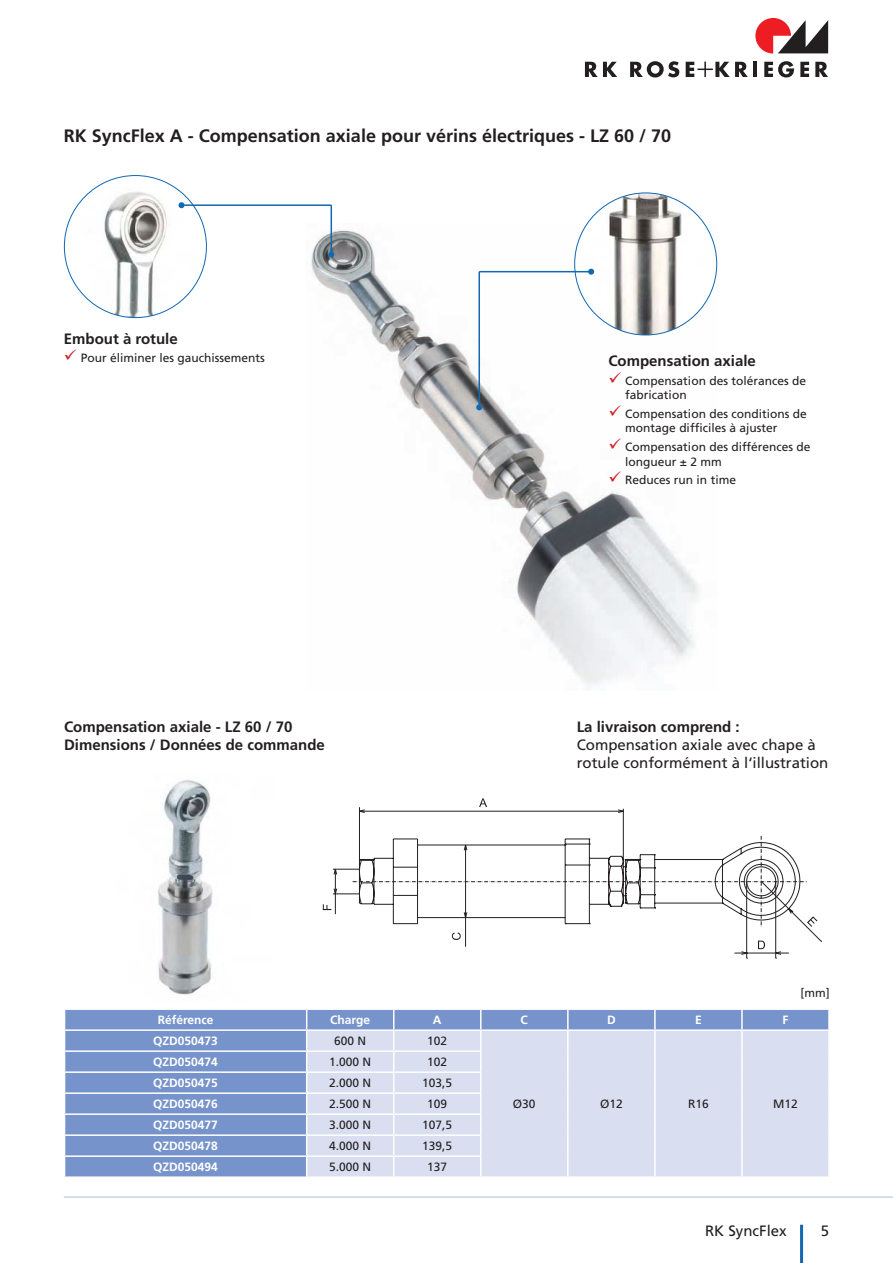
<style>
.page{position:relative;width:893px;height:1263px;background:#fff}
.page>*{position:absolute;margin:0;border:0;box-sizing:border-box;transform-origin:0 0}
.t1{font:700 18px "Frutiger";color:#231f20}
.t2{font:700 15px/18px "Frutiger";color:#231f20}
.t3{font:15px/18px "Frutiger";color:#231f20}
.t4{font:12px/14.4px "Frutiger";color:#231f20}
.t5{font:700 12px "Frutiger";color:#fff}
</style>
<div class="page">
<img style="left:158px;top:780px;width:55px;height:215px">
<img style="left:311px;top:224px;width:406px;height:463px">
<img style="left:575px;top:193px;width:142px;height:142px;border-radius:71px">
<hr style="left:479px;top:271px;width:112px;height:1px;background:#1168b3">
<svg style="left:588px;top:269px;width:6px;height:6px"></svg>
<hr style="left:478px;top:272px;width:2px;height:135px;background:#1168b3">
<svg style="left:476px;top:404px;width:6px;height:6px"></svg>
<img style="left:64px;top:188px;width:142px;height:130px">
<hr style="left:181px;top:204px;width:150px;height:2px;background:#1168b3">
<svg style="left:178px;top:202px;width:6px;height:6px"></svg>
<hr style="left:331px;top:205px;width:1px;height:50px;background:#1168b3">
<svg style="left:328px;top:252px;width:6px;height:6px"></svg>
<div style="left:65px;top:1010px;width:763px;height:166px;background:#7793cb"></div>
<div style="left:307px;top:1031px;width:521px;height:145px;background:#d9def0"></div>
<hr style="left:64px;top:1029px;width:243px;height:2px;background:#fff">
<hr style="left:307px;top:1029px;width:87px;height:2px;background:#fff">
<hr style="left:394px;top:1029px;width:87px;height:2px;background:#fff">
<hr style="left:481px;top:1029px;width:87px;height:2px;background:#fff">
<hr style="left:568px;top:1029px;width:87px;height:2px;background:#fff">
<hr style="left:567px;top:1031px;width:2px;height:20px;background:#fff">
<hr style="left:655px;top:1029px;width:87px;height:2px;background:#fff">
<hr style="left:654px;top:1031px;width:2px;height:20px;background:#fff">
<hr style="left:742px;top:1029px;width:88px;height:2px;background:#fff">
<hr style="left:741px;top:1031px;width:2px;height:20px;background:#fff">
<hr style="left:64px;top:1050px;width:243px;height:2px;background:#fff">
<hr style="left:307px;top:1050px;width:87px;height:2px;background:#fff">
<hr style="left:394px;top:1050px;width:88px;height:2px;background:#fff">
<hr style="left:567px;top:1051px;width:2px;height:21px;background:#fff">
<hr style="left:654px;top:1051px;width:2px;height:21px;background:#fff">
<hr style="left:741px;top:1051px;width:2px;height:21px;background:#fff">
<hr style="left:64px;top:1071px;width:243px;height:2px;background:#fff">
<hr style="left:307px;top:1071px;width:87px;height:2px;background:#fff">
<hr style="left:394px;top:1071px;width:88px;height:2px;background:#fff">
<hr style="left:567px;top:1072px;width:2px;height:21px;background:#fff">
<hr style="left:654px;top:1072px;width:2px;height:21px;background:#fff">
<hr style="left:741px;top:1072px;width:2px;height:21px;background:#fff">
<hr style="left:64px;top:1092px;width:243px;height:2px;background:#fff">
<hr style="left:307px;top:1092px;width:87px;height:2px;background:#fff">
<hr style="left:394px;top:1092px;width:88px;height:2px;background:#fff">
<hr style="left:567px;top:1093px;width:2px;height:21px;background:#fff">
<hr style="left:654px;top:1093px;width:2px;height:21px;background:#fff">
<hr style="left:741px;top:1093px;width:2px;height:21px;background:#fff">
<hr style="left:64px;top:1113px;width:243px;height:2px;background:#fff">
<hr style="left:307px;top:1113px;width:87px;height:2px;background:#fff">
<hr style="left:394px;top:1113px;width:88px;height:2px;background:#fff">
<hr style="left:567px;top:1114px;width:2px;height:21px;background:#fff">
<hr style="left:654px;top:1114px;width:2px;height:21px;background:#fff">
<hr style="left:741px;top:1114px;width:2px;height:21px;background:#fff">
<hr style="left:64px;top:1134px;width:243px;height:2px;background:#fff">
<hr style="left:307px;top:1134px;width:87px;height:2px;background:#fff">
<hr style="left:394px;top:1134px;width:88px;height:2px;background:#fff">
<hr style="left:567px;top:1135px;width:2px;height:21px;background:#fff">
<hr style="left:654px;top:1135px;width:2px;height:21px;background:#fff">
<hr style="left:741px;top:1135px;width:2px;height:21px;background:#fff">
<hr style="left:64px;top:1155px;width:243px;height:2px;background:#fff">
<hr style="left:307px;top:1155px;width:87px;height:2px;background:#fff">
<hr style="left:394px;top:1155px;width:88px;height:2px;background:#fff">
<hr style="left:567px;top:1156px;width:2px;height:20px;background:#fff">
<hr style="left:654px;top:1156px;width:2px;height:20px;background:#fff">
<hr style="left:741px;top:1156px;width:2px;height:20px;background:#fff">
<svg style="left:306px;top:1010px;width:1px;height:166px"></svg>
<svg style="left:393px;top:1010px;width:1px;height:166px"></svg>
<svg style="left:480px;top:1010px;width:2px;height:166px"></svg>
<svg style="left:567px;top:1010px;width:2px;height:19px"></svg>
<svg style="left:654px;top:1010px;width:2px;height:19px"></svg>
<svg style="left:741px;top:1010px;width:2px;height:19px"></svg>
<svg style="left:828px;top:1010px;width:1px;height:19px"></svg>
<svg style="left:479px;top:798px;width:8px;height:9px"></svg>
<hr style="left:359px;top:807px;width:1px;height:52px;background:#231f20">
<svg style="left:360px;top:809px;width:461px;height:133px"></svg>
<svg style="left:323px;top:836px;width:494px;height:123px"></svg>
<hr style="left:0;top:0;width:1px;height:77px;background:#57585a">
<svg style="left:585px;top:62px;width:32px;height:15px"></svg>
<svg style="left:630px;top:61px;width:49px;height:16px"></svg>
<hr style="left:753px;top:62px;width:4px;height:15px;background:#231f20">
<svg style="left:764px;top:61px;width:30px;height:16px"></svg>
<svg style="left:800px;top:62px;width:9px;height:15px"></svg>
<svg style="left:815px;top:62px;width:13px;height:15px"></svg>
<svg style="left:686px;top:62px;width:62px;height:15px"></svg>
<svg style="left:755px;top:18px;width:73px;height:36px"></svg>
<hr style="left:800px;top:1225px;width:3px;height:38px;background:#1468b3">
<hr style="left:64px;top:1196px;width:829px;height:2px;background:#ccd4eb">
<svg style="left:609px;top:372px;width:12px;height:11px"></svg>
<svg style="left:609px;top:405px;width:12px;height:11px"></svg>
<svg style="left:609px;top:438px;width:12px;height:11px"></svg>
<svg style="left:609px;top:471px;width:12px;height:11px"></svg>
<h1 class="t1" style="left:64px;top:125px;width:609px">RK SyncFlex A - Compensation axiale pour vérins électriques - LZ 60 / 70</h1>
<p class="t2" style="left:64px;top:329px;width:115px">Embout à rotule</p>
<p class="t4" style="left:81px;top:351px;width:186px">Pour éliminer les gauchissements</p>
<p class="t2" style="left:608px;top:352px;width:149px">Compensation axiale</p>
<p class="t4" style="left:625px;top:374px;width:182px">Compensation des tolérances de fabrication</p>
<p class="t4" style="left:625px;top:407px;width:183px">Compensation des conditions de montage difficiles à ajuster</p>
<p class="t4" style="left:625px;top:440px;width:187px">Compensation des différences de longueur ± 2 mm</p>
<p class="t4" style="left:625px;top:473px;width:112px">Reduces run in time</p>
<p class="t2" style="left:64px;top:718px;width:262px">Compensation axiale - LZ 60 / 70<br>Dimensions / Données de commande</p>
<p class="t2" style="left:577px;top:718px;width:165px">La livraison comprend :</p>
<p class="t3" style="left:577px;top:736px;width:253px">Compensation axiale avec chape à rotule conformément à l‘illustration</p>
<p class="t5" style="left:158px;top:1013px;width:57px">Référence</p>
<p class="t5" style="left:330px;top:1013px;width:42px">Charge</p>
<p class="t5" style="left:433px;top:1013px;width:10px">A</p>
<p class="t5" style="left:521px;top:1013px;width:9px">C</p>
<p class="t5" style="left:607px;top:1013px;width:10px">D</p>
<p class="t5" style="left:695px;top:1013px;width:8px">E</p>
<p class="t5" style="left:782px;top:1013px;width:7px">F</p>
<p class="t5" style="left:153px;top:1034px;width:66px">QZD050473</p>
<p class="t4" style="left:334px;top:1034px;width:34px">600 N</p>
<p class="t4" style="left:427px;top:1034px;width:22px">102</p>
<p class="t4" style="left:800px;top:985px;width:31px">[mm]</p>
<p class="t5" style="left:153px;top:1055px;width:66px">QZD050474</p>
<p class="t4" style="left:329px;top:1055px;width:44px">1.000 N</p>
<p class="t4" style="left:427px;top:1055px;width:22px">102</p>
<p class="t5" style="left:153px;top:1076px;width:66px">QZD050475</p>
<p class="t4" style="left:329px;top:1076px;width:44px">2.000 N</p>
<p class="t4" style="left:422px;top:1076px;width:32px">103,5</p>
<p class="t5" style="left:153px;top:1097px;width:66px">QZD050476</p>
<p class="t4" style="left:329px;top:1097px;width:44px">2.500 N</p>
<p class="t4" style="left:427px;top:1097px;width:22px">109</p>
<p class="t5" style="left:153px;top:1118px;width:66px">QZD050477</p>
<p class="t4" style="left:329px;top:1118px;width:44px">3.000 N</p>
<p class="t4" style="left:422px;top:1118px;width:32px">107,5</p>
<p class="t5" style="left:153px;top:1139px;width:66px">QZD050478</p>
<p class="t4" style="left:329px;top:1139px;width:44px">4.000 N</p>
<p class="t4" style="left:422px;top:1139px;width:32px">139,5</p>
<p class="t5" style="left:153px;top:1160px;width:66px">QZD050494</p>
<p class="t4" style="left:329px;top:1160px;width:44px">5.000 N</p>
<p class="t4" style="left:427px;top:1160px;width:22px">137</p>
<p class="t4" style="left:513px;top:1097px;width:24px">Ø30</p>
<p class="t4" style="left:600px;top:1097px;width:24px">Ø12</p>
<p class="t4" style="left:688px;top:1097px;width:22px">R16</p>
<p class="t4" style="left:773px;top:1097px;width:26px">M12</p>
<p class="t3" style="left:705px;top:1222px;width:83px">RK SyncFlex</p>
<p class="t3" style="left:821px;top:1222px;width:10px">5</p>
</div>
